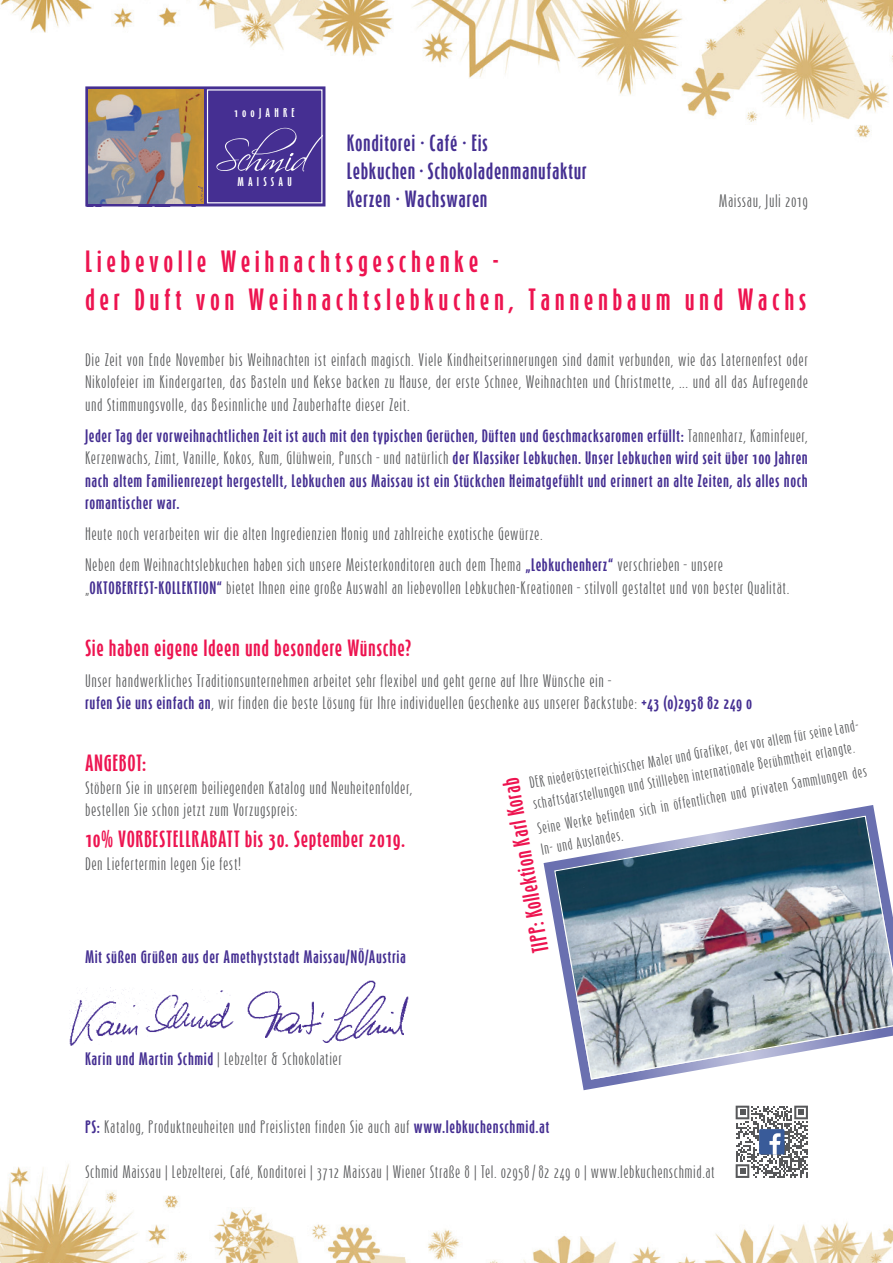
<style>
.page{position:relative;width:893px;height:1263px;background:#fff}
.page>*{position:absolute;margin:0;border:0;box-sizing:border-box;transform-origin:0 0}
.t1{font:700 25.5px/37.5px "Schmalhans";letter-spacing:.175em;color:#ed1450}
.t2{font:700 19.5px "Schmalhans";letter-spacing:.03em;color:#ed1450}
.t3{font:700 19.5px/27.9px "Schmalhans";letter-spacing:.03em;color:#452f92}
.t4{font:15px/22.5px "Schmalhans";letter-spacing:.035em;color:#57585a}
.t5{font:700 15px/22.5px "Schmalhans";letter-spacing:.035em;color:#452f92;text-align:justify}
.t6{font:13.5px/21px "Schmalhans";color:#57585a}
.t7{font:700 10.65px "Schmalhans";letter-spacing:.4em;color:#fff}
.s1{font-weight:400;color:#57585a}
.s2{font-weight:700;color:#452f92}
</style>
<div class="page">
<img style="left:0;top:1090px;width:893px;height:173px">
<img style="left:0;top:0;width:893px;height:207px">
<svg style="left:544px;top:805px;width:331px;height:285px"></svg>
<img style="left:553px;top:815px;width:340px;height:265px">
<svg style="left:736px;top:1106px;width:72px;height:72px"></svg>
<div style="left:87px;top:88px;width:237px;height:117px;background:#452f92"></div>
<img style="left:206px;top:90px;width:1px;height:112px">
<div style="left:85px;top:86px;width:240px;height:120px;border:3px solid #452f92"></div>
<svg style="left:216px;top:128px;width:104px;height:45px"></svg>
<div style="left:207px;top:89px;width:115px;height:114px;border:1px solid #fff"></div>
<img style="left:88px;top:89px;width:116px;height:114px">
<img style="left:198px;top:187px;width:4px;height:15px">
<img style="left:247px;top:980px;width:162px;height:63px">
<img style="left:69px;top:987px;width:72px;height:59px">
<img style="left:145px;top:989px;width:88px;height:44px">
<p class="t7" style="left:234px;top:106px;width:62px">100Jahre</p>
<p class="t7" style="left:237px;top:175px;width:56px">Maissau</p>
<h2 class="t3" style="left:347px;top:128px;width:242px">Konditorei · Café · Eis<br>Lebkuchen · Schokoladenmanufaktur<br>Kerzen · Wachswaren</h2>
<p class="t4" style="left:719px;top:189px;width:91px">Maissau, Juli 2019</p>
<h1 class="t1" style="left:85px;top:243px;width:723px">Liebevolle Weihnachtsgeschenke -<br>der Duft von Weihnachtslebkuchen, Tannenbaum und Wachs</h1>
<p class="t4" style="left:85px;top:348px;width:724px;text-align:justify">Die Zeit von Ende November bis Weihnachten ist einfach magisch. Viele Kindheitserinnerungen sind damit verbunden, wie das Laternenfest oder Nikolofeier im Kindergarten, das Basteln und Kekse backen zu Hause, der erste Schnee, Weihnachten und Christmette, ... und all das Aufregende und Stimmungsvolle, das Besinnliche und Zauberhafte dieser Zeit.</p>
<p class="t5" style="left:85px;top:424px;width:724px">Jeder Tag der vorweihnachtlichen Zeit ist auch mit den typischen Gerüchen, Düften und Geschmacksaromen erfüllt: <span class="s1">Tannenharz, Kaminfeuer, Kerzenwachs, Zimt, Vanille, Kokos, Rum, Glühwein, Punsch – und natürlich</span> der Klassiker Lebkuchen. Unser Lebkuchen wird seit über 100 Jahren nach altem Familienrezept hergestellt, Lebkuchen aus Maissau ist ein Stückchen Heimatgefühlt und erinnert an alte Zeiten, als alles noch romantischer war.</p>
<p class="t4" style="left:85px;top:518px;width:639px;line-height:31px">Heute noch verarbeiten wir die alten Ingredienzien Honig und zahlreiche exotische Gewürze.<br>Neben dem Weihnachtslebkuchen haben sich unsere Meisterkonditoren auch dem Thema <span class="s2">„Lebkuchenherz“</span> verschrieben – unsere</p>
<p class="t4" style="left:85px;top:576px;width:706px">„<span class="s2">OKTOBERFEST-KOLLEKTION“</span> bietet Ihnen eine große Auswahl an liebevollen Lebkuchen-Kreationen – stilvoll gestaltet und von bester Qualität.</p>
<h2 class="t2" style="left:85px;top:636px;width:328px">Sie haben eigene Ideen und besondere Wünsche?</h2>
<p class="t4" style="left:85px;top:669px;width:669px">Unser handwerkliches Traditionsunternehmen arbeitet sehr flexibel und geht gerne auf Ihre Wünsche ein –<br><span class="s2">rufen Sie uns einfach an</span>, wir finden die beste Lösung für Ihre individuellen Geschenke aus unserer Backstube: <span class="s2">+43 (0)2958 82 249 0</span></p>
<h2 class="t2" style="left:85px;top:751px;width:63px">ANGEBOT:</h2>
<p class="t4" style="left:85px;top:776px;width:329px">Stöbern Sie in unserem beiliegenden Katalog und Neuheitenfolder, bestellen Sie schon jetzt zum Vorzugspreis:</p>
<h2 class="t2" style="left:85px;top:827px;width:322px">10% VORBESTELLRABATT bis 30. September 2019.</h2>
<p class="t4" style="left:85px;top:852px;width:158px">Den Liefertermin legen Sie fest!</p>
<p class="t5" style="left:85px;top:945px;width:322px">Mit süßen Grüßen aus der Amethyststadt Maissau/NÖ/Austria</p>
<p class="t4" style="left:85px;top:1048px;width:258px"><span class="s2">Karin und Martin Schmid</span> | Lebzelter &amp; Schokolatier</p>
<p class="t6" style="left:528px;top:772px;width:339px;rotate:-10deg">DER niederösterreichischer Maler und Grafiker, der vor allem für seine Land&shy;schaftsdarstellungen und Stillleben internationale Berühmtheit erlangte.</p>
<p class="t6" style="left:536px;top:818px;width:336px;rotate:-10deg">Seine Werke befinden sich in öffentlichen und privaten Sammlungen des<br>In- und Auslandes.</p>
<h2 class="t2" style="left:529px;top:955px;width:179px;rotate:-100deg">TIPP: Kollektion Karl Korab</h2>
<p class="t4" style="left:85px;top:1115px;width:466px"><span class="s2">PS:</span> Katalog, Produktneuheiten und Preislisten finden Sie auch auf <span class="s2">www.lebkuchenschmid.at</span></p>
<p class="t4" style="left:85px;top:1160px;width:631px">Schmid Maissau | Lebzelterei, Café, Konditorei | 3712 Maissau | Wiener Straße 8 | Tel. 02958 / 82 249 0 | www.lebkuchenschmid.at</p>
</div>
